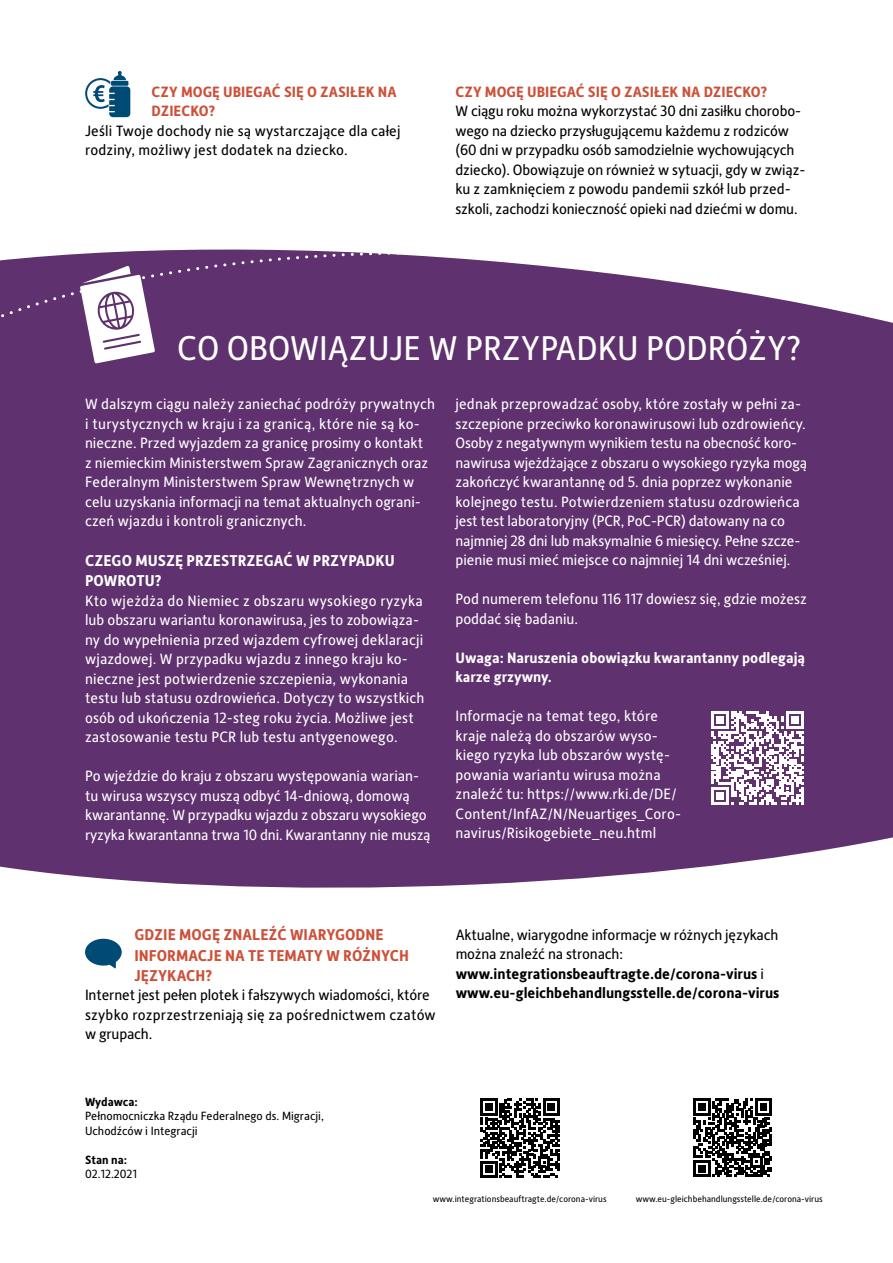
<style>
.page{position:relative;width:893px;height:1263px;background:#fff}
.page>*{position:absolute;margin:0;border:0;box-sizing:border-box;transform-origin:0 0}
.t1{font:34.5px "Alber New";color:#fff}
.t2{font:700 15.75px/20.2px "Alber New";color:#cd5038}
.t3{font:700 15.75px/20.2px "Alber New";color:#fff}
.t4{font:15px/19.5px "Alber New";color:#fff}
.t5{font:15px/19.5px "Alber New";letter-spacing:-.01em;color:#000}
.t6{font:700 15px/19.5px "Alber New";color:#000}
.t7{font:15px/19.5px "Alber New";letter-spacing:.01em;color:#000}
.t8{font:700 15px/19.5px "Alber New";color:#cd5038}
.t9{font:700 15px/19.5px "Alber New";color:#fff}
.t10{font:12px/14.4px "Alber New";color:#000}
.t11{font:700 12px "Alber New";color:#000}
.t12{font:9px "Alber New";color:#000}
.s1{font-weight:400}
</style>
<div class="page">
<div style="left:0;top:269px;width:893px;height:318px;background:#5f316e"></div>
<div style="left:0;top:249px;width:575px;height:218px;background:#5f316e"></div>
<svg style="left:582px;top:269px;width:311px;height:314px;background:#6b4079"></svg>
<div style="left:0;top:587px;width:893px;height:301px;background:#5f316e"></div>
<svg style="left:80px;top:266px;width:75px;height:97px"></svg>
<svg style="left:85px;top:939px;width:37px;height:29px"></svg>
<svg style="left:480px;top:1099px;width:80px;height:79px"></svg>
<svg style="left:85px;top:71px;width:45px;height:46px"></svg>
<svg style="left:711px;top:711px;width:93px;height:93px"></svg>
<svg style="left:694px;top:1099px;width:78px;height:78px"></svg>
<p class="t8" style="left:152px;top:81px;width:247px">CZY MOGĘ UBIEGAĆ SIĘ O ZASIŁEK NA<br>DZIECKO?</p>
<p class="t7" style="left:85px;top:120px;width:317px">Jeśli Twoje dochody nie są wystarczające dla całej rodziny, możliwy jest dodatek na dziecko.</p>
<p class="t8" style="left:455px;top:81px;width:313px">CZY MOGĘ UBIEGAĆ SIĘ O ZASIŁEK NA DZIECKO?</p>
<p class="t5" style="left:455px;top:101px;width:351px">W ciągu roku można wykorzystać 30 dni zasiłku chorobo&shy;wego na dziecko przysługującemu każdemu z rodziców (60 dni w przypadku osób samodzielnie wychowujących dziecko). Obowiązuje on również w sytuacji, gdy w związ&shy;ku z zamknięciem z powodu pandemii szkół lub przed&shy;szkoli, zachodzi konieczność opieki nad dziećmi w domu.</p>
<h1 class="t1" style="left:177px;top:326px;width:625px">CO OBOWIĄZUJE W PRZYPADKU PODRÓŻY?</h1>
<p class="t4" style="left:85px;top:394px;width:351px">W dalszym ciągu należy zaniechać podróży prywatnych i turystycznych w kraju i za granicą, które nie są ko&shy;nieczne. Przed wyjazdem za granicę prosimy o kontakt<br>z niemieckim Ministerstwem Spraw Zagranicznych oraz Federalnym Ministerstwem Spraw Wewnętrznych w celu uzyskania informacji na temat aktualnych ograni&shy;czeń wjazdu i kontroli granicznych.</p>
<p class="t3" style="left:85px;top:550px;width:311px">CZEGO MUSZĘ PRZESTRZEGAĆ W PRZYPADKU<br>POWROTU?</p>
<p class="t4" style="left:85px;top:590px;width:341px">Kto wjeżdża do Niemiec z obszaru wysokiego ryzyka lub obszaru wariantu koronawirusa, jes to zobowiąza&shy;ny do wypełnienia przed wjazdem cyfrowej deklaracji wjazdowej. W przypadku wjazdu z innego kraju ko&shy;nieczne jest potwierdzenie szczepienia, wykonania testu lub statusu ozdrowieńca. Dotyczy to wszystkich osób od ukończenia 12-steg roku życia. Możliwe jest zastosowanie testu PCR lub testu antygenowego.</p>
<p class="t4" style="left:85px;top:766px;width:347px">Po wjeździe do kraju z obszaru występowania warian&shy;tu wirusa wszyscy muszą odbyć 14-dniową, domową kwarantannę. W przypadku wjazdu z obszaru wysokiego ryzyka kwarantanna trwa 10 dni. Kwarantanny nie muszą</p>
<p class="t4" style="left:455px;top:394px;width:353px">jednak przeprowadzać osoby, które zostały w pełni za&shy;szczepione przeciwko koronawirusowi lub ozdrowieńcy.<br>Osoby z negatywnym wynikiem testu na obecność koro&shy;nawirusa wjeżdżające z obszaru o wysokiego ryzyka mogą zakończyć kwarantannę od 5. dnia poprzez wykonanie kolejnego testu. Potwierdzeniem statusu ozdrowieńca jest test laboratoryjny (PCR, PoC-PCR) datowany na co najmniej 28 dni lub maksymalnie 6 miesięcy. Pełne szcze&shy;pienie musi mieć miejsce co najmniej 14 dni wcześniej.</p>
<p class="t4" style="left:455px;top:589px;width:353px">Pod numerem telefonu 116 117 dowiesz się, gdzie możesz poddać się badaniu.</p>
<p class="t9" style="left:455px;top:647px;width:351px">Uwaga: Naruszenia obowiązku kwarantanny podlegają karze grzywny.</p>
<p class="t4" style="left:455px;top:706px;width:227px">Informacje na temat tego, które kraje należą do obszarów wyso&shy;kiego ryzyka lub obszarów wystę&shy;powania wariantu wirusa można znaleźć tu: https://www.rki.de/DE/ Content/InfAZ/N/Neuartiges_Coro&shy;navirus/Risikogebiete_neu.html</p>
<p class="t2" style="left:134px;top:924px;width:276px">GDZIE MOGĘ ZNALEŹĆ WIARYGODNE<br>INFORMACJE NA TE TEMATY W RÓŻNYCH<br>JĘZYKACH?</p>
<p class="t5" style="left:85px;top:985px;width:352px">Internet jest pełen plotek i fałszywych wiadomości, które szybko rozprzestrzeniają się za pośrednictwem czatów w grupach.</p>
<p class="t6" style="left:456px;top:924px;width:325px"><span class="s1">Aktualne, wiarygodne informacje w różnych językach można znaleźć na stronach: </span>www.integrationsbeauftragte.de/corona-virus <span class="s1">i </span>www.eu-gleichbehandlungsstelle.de/corona-virus</p>
<p class="t11" style="left:85px;top:1094px;width:54px">Wydawca:</p>
<p class="t10" style="left:85px;top:1108px;width:240px">Pełnomocniczka Rządu Federalnego ds. Migracji,<br>Uchodźców i Integracji</p>
<p class="t11" style="left:85px;top:1151px;width:44px">Stan na:</p>
<p class="t10" style="left:85px;top:1166px;width:53px">02.12.2021</p>
<p class="t12" style="left:433px;top:1193px;width:175px">www.integrationsbeauftragte.de/corona-virus</p>
<p class="t12" style="left:636px;top:1193px;width:188px">www.eu-gleichbehandlungsstelle.de/corona-virus</p>
</div>
